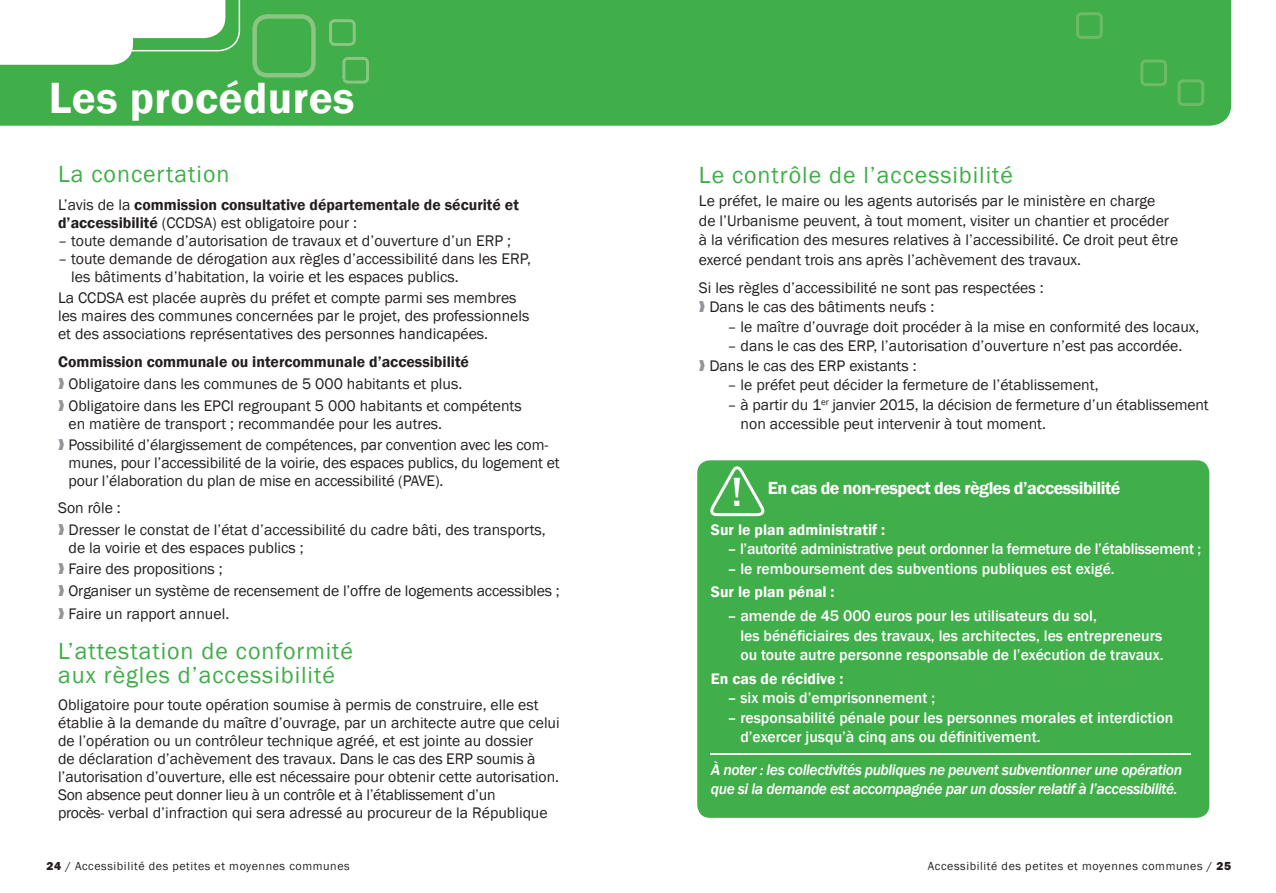
<style>
.page{position:relative;width:1276px;height:893px;background:#fff}
.page>*{position:absolute;margin:0;border:0;box-sizing:border-box;transform-origin:0 0}
.t1{font:600 45px "Franklin Gothic";letter-spacing:.01em;color:#fff}
.t2{font:500 42px "Franklin Gothic";color:#fff}
.t3{font:24px/24px "Franklin Gothic";letter-spacing:.04em;color:#40ae49}
.t4{font:600 18px "Franklin Gothic";letter-spacing:-.03em;color:#fff}
.t5{font:15.75px/18px "Franklin Gothic";color:#231f20}
.t6{font:500 15.75px/19.5px "Franklin Gothic";color:#fff}
.t7{font:italic 500 15.75px/19.5px "Franklin Gothic";letter-spacing:-.03em;color:#fff}
.t8{font:600 15.75px/18px "Franklin Gothic";color:#231f20}
.t9{font:500 15.75px "Franklin Gothic";letter-spacing:-.02em;color:#fff}
.t10{font:600 15.75px "Franklin Gothic";color:#fff}
.t11{font:12px "Franklin Gothic";letter-spacing:.05em;color:#231f20}
.s1{font-weight:400}
.s2{font-weight:600}
.s3{color:#939598}
.s4{font-weight:800}
</style>
<div class="page">
<div style="left:697px;top:460px;width:512px;height:358px;background:#40ae49;border-radius:13px"></div>
<div style="left:0;top:0;width:1231px;height:126px;background:#40ae49"></div>
<svg style="left:0;top:0;width:240px;height:65px"></svg>
<svg style="left:252px;top:14px;width:64px;height:64px"></svg>
<svg style="left:342px;top:57px;width:27px;height:27px"></svg>
<svg style="left:1177px;top:79px;width:27px;height:27px"></svg>
<svg style="left:1140px;top:60px;width:27px;height:26px"></svg>
<svg style="left:1076px;top:12px;width:26px;height:27px"></svg>
<svg style="left:329px;top:19px;width:27px;height:27px"></svg>
<hr style="left:710px;top:753px;width:481px;height:2px;background:#fff">
<svg style="left:710px;top:466px;width:54px;height:50px"></svg>
<h1 class="t1" style="left:49px;top:70px;width:307px">Les procédures</h1>
<h3 class="t3" style="left:58px;top:162px;width:173px">La concertation</h3>
<p class="t8" style="left:58px;top:196px;width:462px"><span class="s1">L’avis de la</span> commission consultative départementale de sécurité et d’accessibilité <span class="s1">(CCDSA) est obligatoire pour :</span></p>
<p class="t5" style="left:58px;top:232px;width:454px">– toute demande d’autorisation de travaux et d’ouverture d’un ERP ;</p>
<p class="t5" style="left:71px;top:250px;width:461px;text-indent:-13px">– toute demande de dérogation aux règles d’accessibilité dans les ERP, les bâtiments d’habitation, la voirie et les espaces publics.</p>
<p class="t5" style="left:58px;top:289px;width:473px">La CCDSA est placée auprès du préfet et compte parmi ses membres les maires des communes concernées par le projet, des professionnels et des associations représentatives des personnes handicapées.</p>
<p class="t5" style="left:58px;top:351px;width:465px;line-height:21.9px"><span class="s2">Commission communale ou intercommunale d’accessibilité<br></span><span class="s3">❱</span> Obligatoire dans les communes de 5 000 habitants et plus.<br><span class="s3">❱</span> Obligatoire dans les EPCI regroupant 5 000 habitants et compétents</p>
<p class="t5" style="left:58px;top:413px;width:491px;line-height:21.5px;text-indent:10px">en matière de transport ; recommandée pour les autres.<br><span class="s3">❱</span> Possibilité d’élargissement de compétences, par convention avec les com-</p>
<p class="t5" style="left:69px;top:454px;width:492px">munes, pour l’accessibilité de la voirie, des espaces publics, du logement et pour l’élaboration du plan de mise en accessibilité (PAVE).</p>
<p class="t5" style="left:58px;top:497px;width:489px;line-height:22.2px">Son rôle :<br><span class="s3">❱</span> Dresser le constat de l’état d’accessibilité du cadre bâti, des transports,</p>
<p class="t5" style="left:58px;top:537px;width:503px;line-height:21.5px;text-indent:10px">de la voirie et des espaces publics ;<br><span class="s3">❱</span> Faire des propositions ;<br><span class="s3">❱</span> Organiser un système de recensement de l’offre de logements accessibles ;</p>
<p class="t5" style="left:58px;top:605px;width:173px"><span class="s3">❱</span> Faire un rapport annuel.</p>
<h3 class="t3" style="left:58px;top:640px;width:296px">L’attestation de conformité aux règles d’accessibilité</h3>
<p class="t5" style="left:58px;top:696px;width:503px">Obligatoire pour toute opération soumise à permis de construire, elle est établie à la demande du maître d’ouvrage, par un architecte autre que celui de l’opération ou un contrôleur technique agréé, et est jointe au dossier<br>de déclaration d’achèvement des travaux. Dans le cas des ERP soumis à l’autorisation d’ouverture, elle est nécessaire pour obtenir cette autorisation.<br>Son absence peut donner lieu à un contrôle et à l’établissement d’un<br>procès- verbal d’infraction qui sera adressé au procureur de la République</p>
<h3 class="t3" style="left:699px;top:163px;width:316px">Le contrôle de l’accessibilité</h3>
<p class="t5" style="left:699px;top:192px;width:481px;line-height:19.5px">Le préfet, le maire ou les agents autorisés par le ministère en charge<br>de l’Urbanisme peuvent, à tout moment, visiter un chantier et procéder à la vérification des mesures relatives à l’accessibilité. Ce droit peut être exercé pendant trois ans après l’achèvement des travaux.</p>
<p class="t5" style="left:699px;top:278px;width:346px;line-height:19.5px">Si les règles d’accessibilité ne sont pas respectées : <span class="s3">❱</span> Dans le cas des bâtiments neufs :</p>
<p class="t5" style="left:727px;top:318px;width:473px">– le maître d’ouvrage doit procéder à la mise en conformité des locaux,</p>
<p class="t5" style="left:699px;top:337px;width:485px;line-height:19.5px;text-indent:29px">– dans le cas des ERP, l’autorisation d’ouverture n’est pas accordée. <span class="s3">❱</span> Dans le cas des ERP existants :</p>
<p class="t5" style="left:727px;top:376px;width:373px">– le préfet peut décider la fermeture de l’établissement,</p>
<p class="t5" style="left:740px;top:395px;width:469px;line-height:19.5px;text-indent:-13px">– à partir du 1<sup>er</sup> janvier 2015, la décision de fermeture d’un établissement non accessible peut intervenir à tout moment.</p>
<h2 class="t2" style="left:731px;top:466px;width:13px">!</h2>
<p class="t4" style="left:768px;top:477px;width:354px">En cas de non-respect des règles d’accessibilité</p>
<p class="t10" style="left:711px;top:520px;width:176px">Sur le plan administratif :</p>
<p class="t9" style="left:727px;top:539px;width:475px">– l’autorité administrative peut ordonner la fermeture de l’établissement ;</p>
<p class="t6" style="left:727px;top:559px;width:389px">– le remboursement des subventions publiques est exigé.</p>
<p class="t10" style="left:711px;top:582px;width:125px">Sur le plan pénal :</p>
<p class="t6" style="left:740px;top:606px;width:425px;text-indent:-13px">– amende de 45 000 euros pour les utilisateurs du sol,<br>les bénéficiaires des travaux, les architectes, les entrepreneurs ou toute autre personne responsable de l’exécution de travaux.</p>
<p class="t10" style="left:711px;top:669px;width:134px">En cas de récidive :</p>
<p class="t6" style="left:727px;top:689px;width:209px">– six mois d’emprisonnement ;</p>
<p class="t6" style="left:740px;top:708px;width:434px;text-indent:-13px">– responsabilité pénale pour les personnes morales et interdiction d’exercer jusqu’à cinq ans ou définitivement.</p>
<p class="t7" style="left:711px;top:760px;width:473px">À noter : les collectivités publiques ne peuvent subventionner une opération que si la demande est accompagnée par un dossier relatif à l’accessibilité.</p>
<p class="t11" style="left:47px;top:859px;width:305px"><span class="s4">24</span> / Accessibilité des petites et moyennes communes</p>
<p class="t11" style="left:928px;top:859px;width:305px">Accessibilité des petites et moyennes communes / <span class="s4">25</span></p>
</div>
